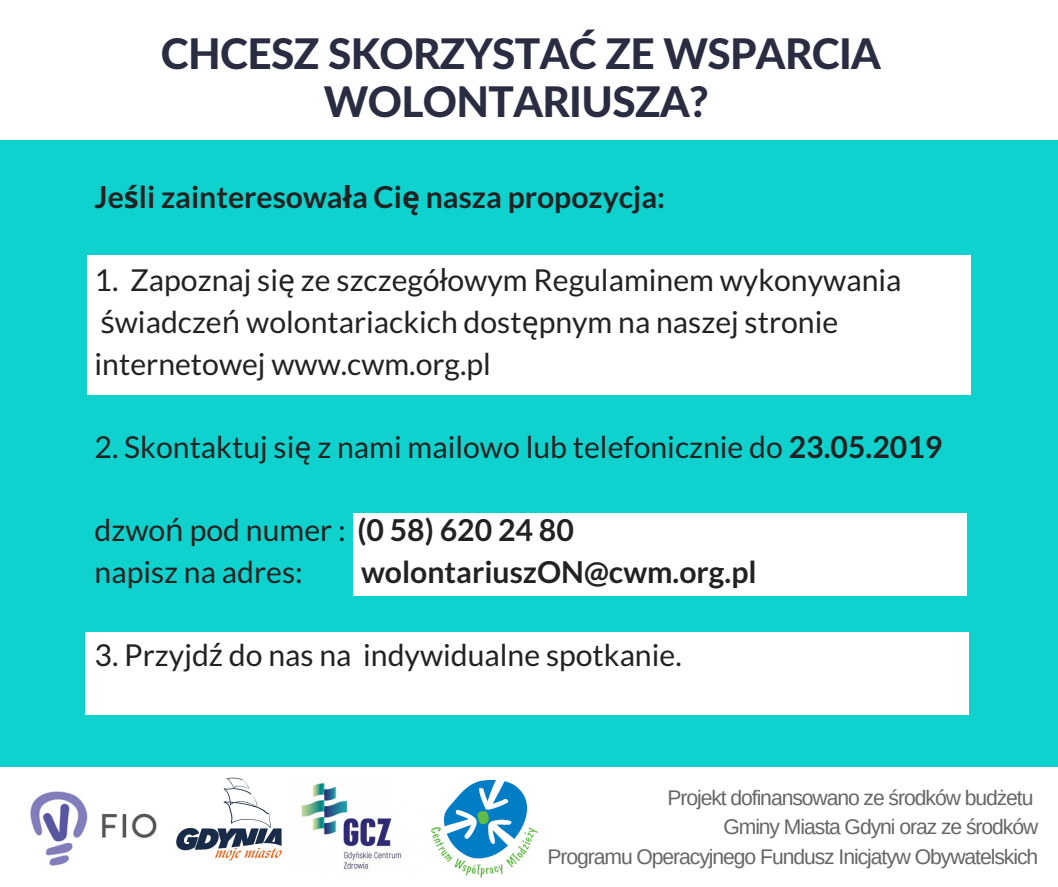
<style>
.page{position:relative;width:1058px;height:887px;background:#fff}
.page>*{position:absolute;margin:0;border:0;box-sizing:border-box;transform-origin:0 0}
.t1{font:800 42.3px/48.3px "Lato Latin";letter-spacing:-.015em;color:#2a2c42;text-align:center}
.t2{font:30.15px/41.7px "Lato";color:#222}
.t3{font:700 30.15px "Lato";color:#222}
.t4{font:21.15px/29.2px "Arimo";letter-spacing:-.05em;color:#666;text-align:right}
.s1{font-family:"Noto Sans"}
.s2{font-weight:700}
</style>
<div class="page">
<div style="left:0;top:0;width:1058px;height:766px;background:#0fd2ce"></div>
<div style="left:87px;top:255px;width:883px;height:139px;background:#fff"></div>
<img style="left:432px;top:780px;width:106px;height:97px">
<img style="left:176px;top:777px;width:106px;height:84px">
<div style="left:85px;top:632px;width:883px;height:82px;background:#fff"></div>
<div style="left:353px;top:513px;width:613px;height:82px;background:#fff"></div>
<div style="left:0;top:0;width:1058px;height:139px;background:#fff"></div>
<img style="left:301px;top:782px;width:101px;height:87px">
<img style="left:30px;top:791px;width:127px;height:75px">
<h1 class="t1" style="left:161px;top:28px;width:721px">CHCESZ SKORZYSTAĆ ZE WSPARCIA<br>WOLONTARIUSZA?</h1>
<p class="t3" style="left:95px;top:178px;width:572px">Je<span class="s1">ś</span>li zainteresowa<span class="s1">ł</span>a Ci<span class="s1">ę</span> nasza propozycja:</p>
<p class="t2" style="left:95px;top:259px;width:808px">1. Zapoznaj si<span class="s1">ę</span> ze szczegó<span class="s1">ł</span>owym Regulaminem wykonywania <span class="s1">ś</span>wiadcze<span class="s1">ń</span> wolontariackich dost<span class="s1">ę</span>pnym na naszej stronie internetowej www.cwm.org.pl</p>
<p class="t2" style="left:95px;top:425px;width:849px">2. Skontaktuj si<span class="s1">ę</span> z nami mailowo lub telefonicznie do <span class="s2">23.05.2019</span></p>
<p class="t2" style="left:95px;top:508px;width:481px">dzwo<span class="s1">ń</span> pod numer : <span class="s2">(0 58) 620 24 80 </span>napisz na adres:</p>
<p class="t3" style="left:361px;top:553px;width:397px">wolontariuszON@cwm.org.pl</p>
<p class="t2" style="left:95px;top:633px;width:588px">3. Przyjd<span class="s1">ź</span> do nas na indywidualne spotkanie.</p>
<p class="t4" style="left:547px;top:783px;width:492px">Projekt dofinansowano ze środków budżetu<br>Gminy Miasta Gdyni oraz ze środków<br>Programu Operacyjnego Fundusz Inicjatyw Obywatelskich</p>
</div>
